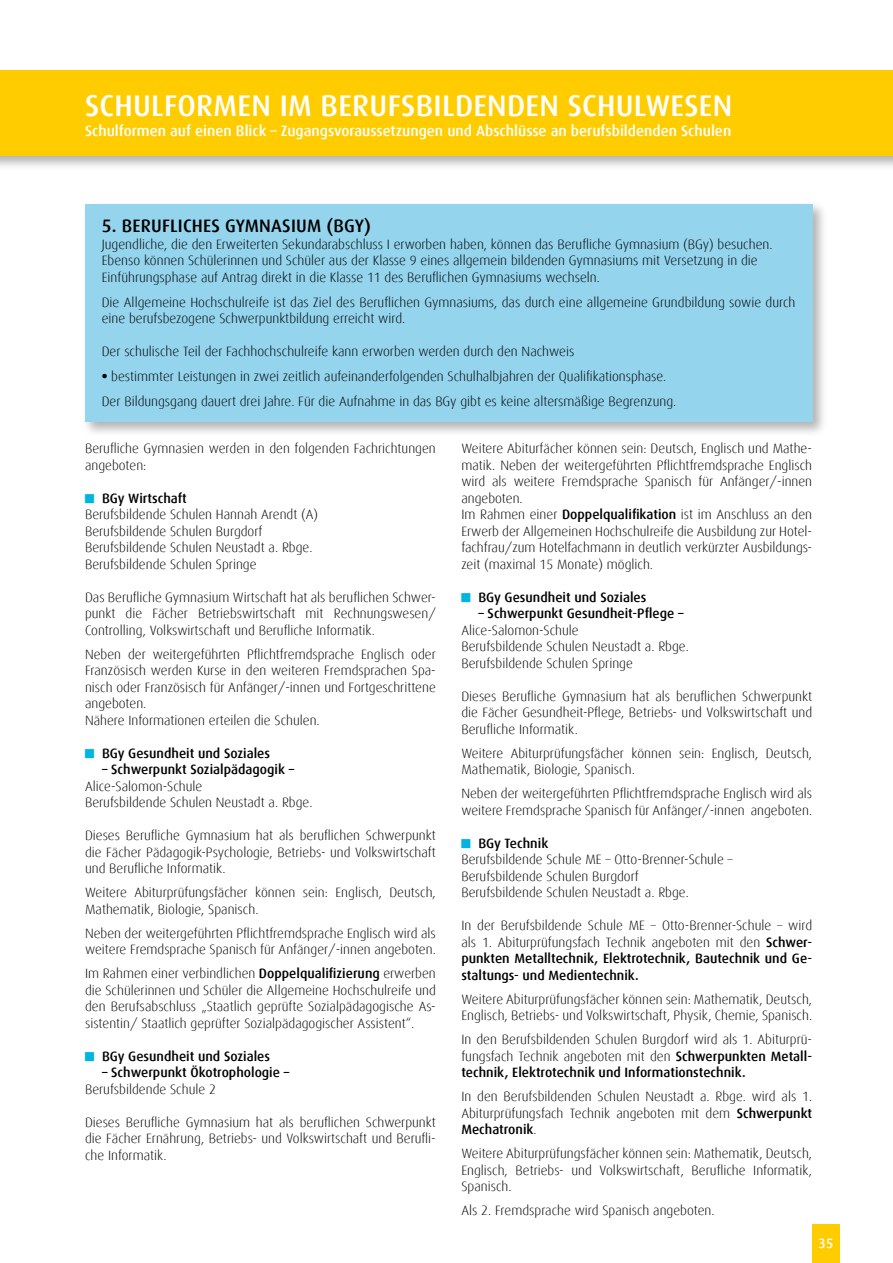
<style>
.page{position:relative;width:893px;height:1263px;background:#fff}
.page>*{position:absolute;margin:0;border:0;box-sizing:border-box;transform-origin:0 0}
.t1{font:500 30px "Dax";letter-spacing:.01em;color:#fff}
.t2{font:500 18px "Dax";letter-spacing:.01em;color:#000}
.t3{font:500 15px "Dax";color:#fff}
.t4{font:300 13.5px/16.5px "Dax";color:#000}
.t5{font:500 13.5px "Dax";color:#000}
.t6{font:500 13.5px "Dax";color:#fff}
.s1{font-weight:800}
.s2{font-family:"European Pi One";font-weight:400;font-size:9px;color:#00b5e0}
.s3{font-weight:500}
</style>
<div class="page">
<div style="left:0;top:68px;width:893px;height:103px;background:#000;opacity:.3"></div>
<div style="left:0;top:71px;width:893px;height:85px;background:#fc0"></div>
<div style="left:812px;top:1225px;width:28px;height:38px;background:#fc0"></div>
<div style="left:82px;top:201px;width:745px;height:236px;background:#000;opacity:.3"></div>
<div style="left:85px;top:204px;width:727px;height:218px;background:#94d4ed"></div>
<h1 class="t1" style="left:85px;top:89px;width:649px">SCHULFORMEN IM BERUFSBILDENDEN SCHULWESEN</h1>
<p class="t3" style="left:85px;top:122px;width:648px">Schulformen auf einen Blick – Zugangsvoraussetzungen und Abschlüsse an berufsbildenden Schulen</p>
<h2 class="t2" style="left:102px;top:216px;width:271px">5. BERUFLICHES GYMNASIUM (BGY)</h2>
<p class="t4" style="left:102px;top:236px;width:672px">Jugendliche, die den Erweiterten Sekundarabschluss I erworben haben, können das Berufliche Gymnasium (BGy) besuchen.<br>Ebenso können Schülerinnen und Schüler aus der Klasse 9 eines allgemein bildenden Gymnasiums mit Versetzung in die<br>Einführungsphase auf Antrag direkt in die Klasse 11 des Beruflichen Gymnasiums wechseln.</p>
<p class="t4" style="left:102px;top:294px;width:695px">Die Allgemeine Hochschulreife ist das Ziel des Beruflichen Gymnasiums, das durch eine allgemeine Grundbildung sowie durch eine berufsbezogene Schwerpunktbildung erreicht wird.</p>
<p class="t4" style="left:102px;top:343px;width:474px">Der schulische Teil der Fachhochschulreife kann erworben werden durch den Nachweis</p>
<p class="t4" style="left:102px;top:364px;width:576px;line-height:24.8px"><span class="s1">•</span> bestimmter Leistungen in zwei zeitlich aufeinanderfolgenden Schulhalbjahren der Qualifikationsphase.<br>Der Bildungsgang dauert drei Jahre. Für die Aufnahme in das BGy gibt es keine altersmäßige Begrenzung.</p>
<p class="t4" style="left:85px;top:441px;width:352px">Berufliche Gymnasien werden in den folgenden Fachrichtungen angeboten:</p>
<p class="t4" style="left:85px;top:490px;width:235px"><span class="s2">W</span> <span class="s3">BGy Wirtschaft<br></span>Berufsbildende Schulen Hannah Arendt (A)<br>Berufsbildende Schulen Burgdorf Berufsbildende Schulen Neustadt a. Rbge.<br>Berufsbildende Schulen Springe</p>
<p class="t4" style="left:85px;top:589px;width:352px;text-align:justify">Das Berufliche Gymnasium Wirtschaft hat als beruflichen Schwer&shy;punkt die Fächer Betriebswirtschaft mit Rechnungswesen/ Controlling, Volkswirtschaft und Berufliche Informatik.</p>
<p class="t4" style="left:85px;top:646px;width:352px">Neben der weitergeführten Pflichtfremdsprache Englisch oder Französisch werden Kurse in den weiteren Fremdsprachen Spa&shy;nisch oder Französisch für Anfänger/-innen und Fortgeschrittene angeboten.<br>Nähere Informationen erteilen die Schulen.</p>
<p class="t5" style="left:85px;top:746px;width:187px"><span class="s2">W</span> BGy Gesundheit und Soziales</p>
<p class="t5" style="left:102px;top:762px;width:194px">– Schwerpunkt Sozialpädagogik –</p>
<p class="t4" style="left:85px;top:778px;width:229px">Alice-Salomon-Schule<br>Berufsbildende Schulen Neustadt a. Rbge.</p>
<p class="t4" style="left:85px;top:828px;width:352px;text-align:justify">Dieses Berufliche Gymnasium hat als beruflichen Schwerpunkt die Fächer Pädagogik-Psychologie, Betriebs- und Volkswirtschaft und Berufliche Informatik.</p>
<p class="t4" style="left:85px;top:884px;width:352px">Weitere Abiturprüfungsfächer können sein: Englisch, Deutsch,<br>Mathematik, Biologie, Spanisch.</p>
<p class="t4" style="left:85px;top:925px;width:352px">Neben der weitergeführten Pflichtfremdsprache Englisch wird als weitere Fremdsprache Spanisch für Anfänger/-innen angeboten.</p>
<p class="t4" style="left:85px;top:965px;width:352px;text-align:justify">Im Rahmen einer verbindlichen <span class="s3">Doppelqualifizierung</span> erwerben die Schülerinnen und Schüler die Allgemeine Hochschulreife und den Berufsabschluss „Staatlich geprüfte Sozialpädagogische As&shy;sistentin/ Staatlich geprüfter Sozialpädagogischer Assistent“.</p>
<p class="t5" style="left:85px;top:1049px;width:187px"><span class="s2">W</span> BGy Gesundheit und Soziales</p>
<p class="t5" style="left:102px;top:1065px;width:189px">– Schwerpunkt Ökotrophologie –</p>
<p class="t4" style="left:85px;top:1081px;width:132px">Berufsbildende Schule 2</p>
<p class="t4" style="left:85px;top:1114px;width:352px;text-align:justify">Dieses Berufliche Gymnasium hat als beruflichen Schwerpunkt die Fächer Ernährung, Betriebs- und Volkswirtschaft und Berufli&shy;che Informatik.</p>
<p class="t4" style="left:461px;top:441px;width:352px">Weitere Abiturfächer können sein: Deutsch, Englisch und Mathe&shy;matik. Neben der weitergeführten Pflichtfremdsprache Englisch wird als weitere Fremdsprache Spanisch für Anfänger/-innen angeboten.<br>Im Rahmen einer <span class="s3">Doppelqualifikation</span> ist im Anschluss an den Erwerb der Allgemeinen Hochschulreife die Ausbildung zur Hotel&shy;fachfrau/zum Hotelfachmann in deutlich verkürzter Ausbildungs&shy;zeit (maximal 15 Monate) möglich.</p>
<p class="t5" style="left:461px;top:590px;width:187px"><span class="s2">W</span> BGy Gesundheit und Soziales</p>
<p class="t5" style="left:478px;top:606px;width:207px">– Schwerpunkt Gesundheit-Pflege –</p>
<p class="t4" style="left:461px;top:622px;width:229px">Alice-Salomon-Schule<br>Berufsbildende Schulen Neustadt a. Rbge.<br>Berufsbildende Schulen Springe</p>
<p class="t4" style="left:461px;top:688px;width:352px;text-align:justify">Dieses Berufliche Gymnasium hat als beruflichen Schwerpunkt die Fächer Gesundheit-Pflege, Betriebs- und Volkswirtschaft und Berufliche Informatik.</p>
<p class="t4" style="left:461px;top:745px;width:352px">Weitere Abiturprüfungsfächer können sein: Englisch, Deutsch,<br>Mathematik, Biologie, Spanisch.</p>
<p class="t4" style="left:461px;top:785px;width:352px">Neben der weitergeführten Pflichtfremdsprache Englisch wird als weitere Fremdsprache Spanisch für Anfänger/-innen angeboten.</p>
<p class="t4" style="left:461px;top:835px;width:273px"><span class="s2">W</span> <span class="s3">BGy Technik<br></span>Berufsbildende Schule ME – Otto-Brenner-Schule – Berufsbildende Schulen Burgdorf<br>Berufsbildende Schulen Neustadt a. Rbge.</p>
<p class="t4" style="left:461px;top:918px;width:352px;text-align:justify">In der Berufsbildende Schule ME – Otto-Brenner-Schule – wird als 1. Abiturprüfungsfach Technik angeboten mit den <span class="s3">Schwer&shy;punkten Metalltechnik, Elektrotechnik, Bautechnik und Ge&shy;staltungs- und Medientechnik.</span></p>
<p class="t4" style="left:461px;top:991px;width:352px">Weitere Abiturprüfungsfächer können sein: Mathematik, Deutsch,<br>Englisch, Betriebs- und Volkswirtschaft, Physik, Chemie, Spanisch.</p>
<p class="t4" style="left:461px;top:1031px;width:352px;text-align:justify">In den Berufsbildenden Schulen Burgdorf wird als 1. Abiturprü&shy;fungsfach Technik angeboten mit den <span class="s3">Schwerpunkten Metall&shy;technik, Elektrotechnik und Informationstechnik.</span></p>
<p class="t4" style="left:461px;top:1088px;width:352px;text-align:justify">In den Berufsbildenden Schulen Neustadt a. Rbge. wird als 1.<br>Abiturprüfungsfach Technik angeboten mit dem <span class="s3">Schwerpunkt Mechatronik</span>.</p>
<p class="t4" style="left:461px;top:1145px;width:352px;text-align:justify">Weitere Abiturprüfungsfächer können sein: Mathematik, Deutsch, Englisch, Betriebs- und Volkswirtschaft, Berufliche Informatik, Spanisch.</p>
<p class="t4" style="left:461px;top:1202px;width:255px">Als 2. Fremdsprache wird Spanisch angeboten.</p>
<p class="t6" style="left:819px;top:1235px;width:16px">35</p>
</div>
